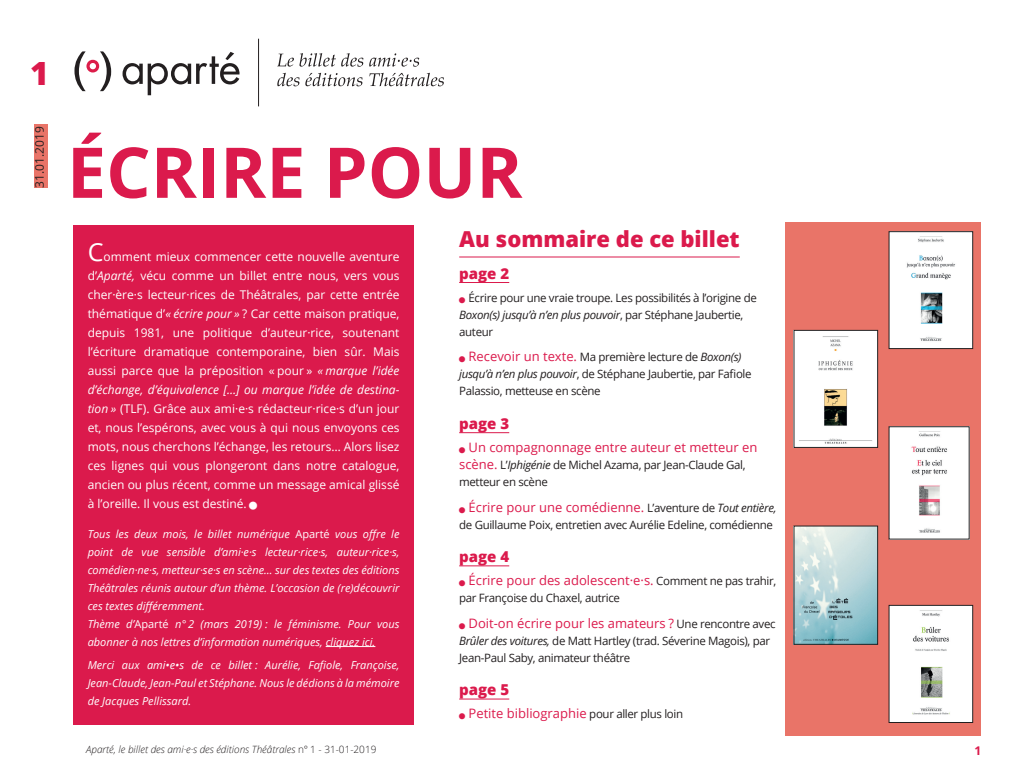
<style>
.page{position:relative;width:1024px;height:768px;background:#fff}
.page>*{position:absolute;margin:0;border:0;box-sizing:border-box;transform-origin:0 0}
.t1{font:700 70px "Open Sans";color:#db1a4c}
.t2{font:800 32px "Open Sans";color:#db1a4c}
.t3{font:800 22px "Open Sans";color:#db1a4c}
.t4{font:800 15px "Open Sans";color:#db1a4c}
.t5{font:13px "Open Sans";color:#db1a4c}
.t6{font:12px/19px "Open Sans";color:#fff;text-align:justify}
.t7{font:12px "Open Sans";color:#231f20}
.t8{font:700 12px "Open Sans";color:#db1a4c}
.t9{font:11.5px/17px "Open Sans";letter-spacing:-.03em;color:#231f20}
.t10{font:italic 11px/18px "Open Sans";color:#fff}
.t11{font:italic 300 10px "Open Sans";color:#231f20}
.s1{font-size:25px}
.s2{font-style:italic}
.s3{font-style:normal}
.s4{color:#db1a4c}
.s5{font-size:13px;color:#db1a4c}
.s6{font-size:11.5px;color:#231f20}
.s7{font-style:italic;font-size:11.5px;color:#231f20}
</style>
<div class="page">
<svg style="left:74px;top:51px;width:37px;height:40px"></svg>
<svg style="left:123px;top:52px;width:117px;height:43px"></svg>
<svg style="left:277px;top:53px;width:86px;height:14px"></svg>
<svg style="left:369px;top:53px;width:50px;height:14px"></svg>
<svg style="left:277px;top:73px;width:86px;height:13px"></svg>
<svg style="left:369px;top:73px;width:75px;height:13px"></svg>
<hr style="left:258px;top:39px;width:1px;height:67px;background:#231f20">
<div style="left:74px;top:225px;width:340px;height:500px;background:#db1a4c"></div>
<div style="left:785px;top:222px;width:196px;height:513px;background:#e97468"></div>
<hr style="left:326px;top:646px;width:49px;height:1px;background:#fff">
<hr style="left:459px;top:257px;width:281px;height:1px;background:#db1a4c">
<hr style="left:459px;top:282px;width:50px;height:1px;background:#db1a4c">
<hr style="left:459px;top:432px;width:50px;height:1px;background:#db1a4c">
<hr style="left:459px;top:565px;width:50px;height:1px;background:#db1a4c">
<hr style="left:459px;top:699px;width:50px;height:1px;background:#db1a4c">
<img style="left:891px;top:233px;width:80px;height:114px">
<div style="left:889px;top:231px;width:84px;height:118px;border:1px solid #231f20"></div>
<img style="left:796px;top:332px;width:80px;height:114px">
<div style="left:794px;top:330px;width:84px;height:118px;border:1px solid #231f20"></div>
<img style="left:891px;top:428px;width:76px;height:109px">
<img style="left:891px;top:607px;width:80px;height:114px">
<div style="left:889px;top:605px;width:84px;height:118px;border:1px solid #231f20"></div>
<img style="left:796px;top:528px;width:80px;height:115px">
<div style="left:794px;top:526px;width:84px;height:119px;border:1px solid #231f20"></div>
<div style="left:35px;top:125px;width:13px;height:63px;background:#e97468"></div>
<h2 class="t2" style="left:30px;top:49px;width:20px">1</h2>
<p class="t7" style="left:31px;top:188px;width:63px;rotate:-90deg">31.01.2019</p>
<h1 class="t1" style="left:67px;top:123px;width:457px">ÉCRIRE POUR</h1>
<p class="t6" style="left:88px;top:247px;width:313px"><span class="s1">C</span>omment mieux commencer cette nouvelle aventure d’<span class="s2">Aparté,</span> vécu comme un billet entre nous, vers vous cher·ère·s lecteur·rices de Théâtrales, par cette entrée thématique d’<span class="s2">« écrire pour »</span> ? Car cette maison pratique, depuis 1981, une politique d’auteur·rice, soutenant l’écriture dramatique contemporaine, bien sûr. Mais aussi parce que la préposition « pour » <span class="s2">« marque l’idée d’échange, d’équivalence […] ou marque l’idée de destina&shy;tion »</span> (TLF). Grâce aux ami·e·s rédacteur·rice·s d’un jour et, nous l’espérons, avec vous à qui nous envoyons ces mots, nous cherchons l’échange, les retours… Alors lisez ces lignes qui vous plongeront dans notre catalogue, ancien ou plus récent, comme un message amical glissé à l’oreille. Il vous est destiné. ■</p>
<p class="t10" style="left:88px;top:524px;width:313px">Tous les deux mois, le billet numérique <span class="s3">Aparté</span> vous offre le point de vue sensible d’ami·e·s lecteur·rice·s, auteur·rice·s, comédien·ne·s, metteur·se·s en scène… sur des textes des éditions Théâtrales réunis autour d’un thème. L’occasion de (re)découvrir ces textes différemment.<br>Thème d’<span class="s3">Aparté</span> n° 2 (mars 2019) : le féminisme. Pour vous abonner à nos lettres d’information numériques, cliquez ici.</p>
<p class="t10" style="left:88px;top:656px;width:313px;text-align:justify">Merci aux ami•e•s de ce billet : Aurélie, Fafiole, Françoise, Jean-Claude, Jean-Paul et Stéphane. Nous le dédions à la mémoire de Jacques Pellissard.</p>
<h3 class="t3" style="left:459px;top:223px;width:282px">Au sommaire de ce billet</h3>
<p class="t4" style="left:459px;top:262px;width:52px">page 2</p>
<p class="t9" style="left:459px;top:289px;width:299px"><span class="s4">■</span> Écrire pour une vraie troupe. Les possibilités à l’origine de<br><span class="s2">Boxon(s) jusqu’à n’en plus pouvoir</span>, par Stéphane Jaubertie, auteur</p>
<p class="t9" style="left:459px;top:348px;width:294px"><span class="s4">■</span> <span class="s5">Recevoir un texte.</span> Ma première lecture de <span class="s2">Boxon(s) jusqu’à n’en plus pouvoir</span>, de Stéphane Jaubertie, par Fafiole<br>Palassio, metteuse en scène</p>
<p class="t4" style="left:459px;top:412px;width:52px">page 3</p>
<p class="t5" style="left:459px;top:438px;width:300px">■ Un compagnonnage entre auteur et metteur en</p>
<p class="t9" style="left:459px;top:456px;width:288px"><span class="s5">scène.</span> L’<span class="s2">Iphigénie</span> de Michel Azama, par Jean-Claude Gal, metteur en scène</p>
<p class="t5" style="left:459px;top:498px;width:319px">■ Écrire pour une comédienne. <span class="s6">L’aventure de</span> <span class="s7">Tout entière,</span></p>
<p class="t9" style="left:459px;top:516px;width:315px">de Guillaume Poix, entretien avec Aurélie Edeline, comédienne</p>
<p class="t4" style="left:459px;top:545px;width:52px">page 4</p>
<p class="t5" style="left:459px;top:572px;width:319px">■ Écrire pour des adolescent·e·s. <span class="s6">Comment ne pas trahir,</span></p>
<p class="t9" style="left:459px;top:589px;width:162px">par Françoise du Chaxel, autrice</p>
<p class="t5" style="left:459px;top:614px;width:318px">■ Doit-on écrire pour les amateurs ? <span class="s6">Une rencontre avec</span></p>
<p class="t9" style="left:459px;top:632px;width:312px"><span class="s2">Brûler des voitures,</span> de Matt Hartley (trad. Séverine Magois), par<br>Jean-Paul Saby, animateur théâtre</p>
<p class="t4" style="left:459px;top:678px;width:52px">page 5</p>
<p class="t5" style="left:459px;top:705px;width:225px">■ Petite bibliographie <span class="s6">pour aller plus loin</span></p>
<p class="t11" style="left:86px;top:743px;width:292px">Aparté, le billet des ami·e·s des éditions Théâtrales <span class="s3">n° 1 - 31-01-2019</span></p>
<p class="t8" style="left:975px;top:742px;width:8px">1</p>
</div>
